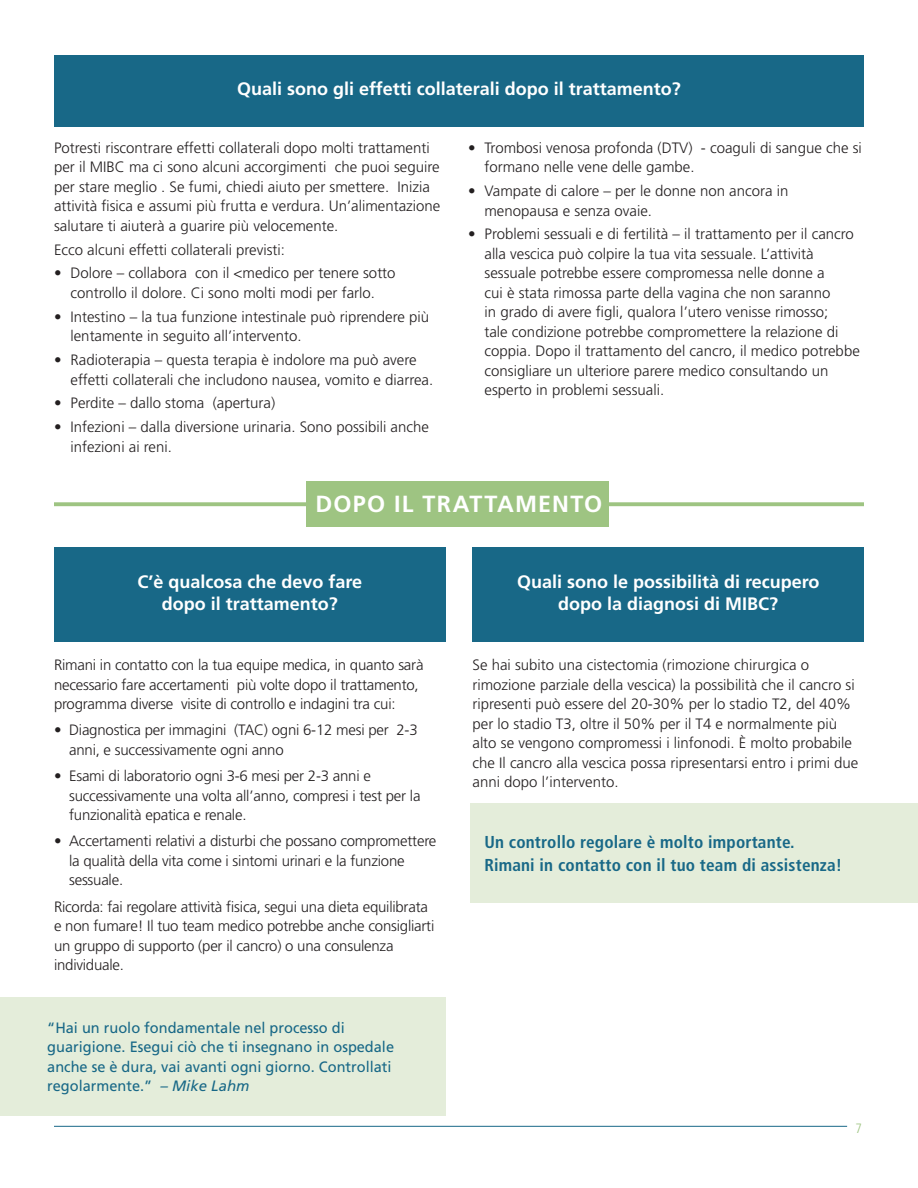
<style>
.page{position:relative;width:918px;height:1188px;background:#fff}
.page>*{position:absolute;margin:0;border:0;box-sizing:border-box;transform-origin:0 0}
.Header2{font:700 23.4px "Frutiger LT Pro";letter-spacing:.05em;color:#fff}
.Header3{font:700 18px/22.5px "Frutiger LT Pro";color:#fff;text-align:center}
.Subhead1{font:700 condensed 17.25px/22.5px "Frutiger LT Pro";letter-spacing:.01em;color:#186887}
.Tabs{font:300 15px/19.5px "Frutiger LT Pro";color:#231f20}
.Body1{font:300 15px/19.5px "Frutiger LT Pro";letter-spacing:-.015em;color:#231f20}
.Callout_Story{font:15px/19.5px "Frutiger LT Pro";color:#186887}
.t1{font:300 condensed 13.5px "Frutiger LT Pro";color:#9ec482}
.s1{font-style:italic}
</style>
<div class="page">
<hr style="left:54px;top:1126px;width:793px;height:1px;background:#186887">
<div style="left:54px;top:547px;width:392px;height:95px;background:#186887"></div>
<div style="left:472px;top:547px;width:392px;height:95px;background:#186887"></div>
<svg style="left:54px;top:502px;width:810px;height:4px;background:#a4c88b"></svg>
<div style="left:307px;top:482px;width:302px;height:45px;background:#9ec482"></div>
<div style="left:0;top:997px;width:446px;height:119px;background:#e4edda"></div>
<div style="left:471px;top:803px;width:447px;height:100px;background:#e4edda"></div>
<div style="left:54px;top:55px;width:810px;height:72px;background:#186887"></div>
<p class="Header3" style="left:237px;top:78px;width:445px">Quali sono gli effetti collaterali dopo il trattamento?</p>
<p class="Tabs" style="left:54px;top:138px;width:388px">Potresti riscontrare effetti collaterali dopo molti trattamenti per il MIBC ma ci sono alcuni accorgimenti che puoi seguire per stare meglio . Se fumi, chiedi aiuto per smettere. Inizia attività fisica e assumi più frutta e verdura. Un’alimentazione salutare ti aiuterà a guarire più velocemente.</p>
<p class="Tabs" style="left:54px;top:240px;width:233px">Ecco alcuni effetti collaterali previsti:</p>
<p class="Tabs" style="left:54px;top:264px;width:343px;text-align:center">• Dolore – collabora con il &lt;medico per tenere sotto controllo il dolore. Ci sono molti modi per farlo.</p>
<p class="Tabs" style="left:70px;top:307px;width:360px;text-indent:-16px">• Intestino – la tua funzione intestinale può riprendere più lentamente in seguito all’intervento.</p>
<p class="Tabs" style="left:70px;top:350px;width:361px;text-indent:-16px">• Radioterapia – questa terapia è indolore ma può avere effetti collaterali che includono nausea, vomito e diarrea.</p>
<p class="Tabs" style="left:54px;top:394px;width:223px">• Perdite – dallo stoma (apertura)</p>
<p class="Tabs" style="left:70px;top:417px;width:360px;text-indent:-16px">• Infezioni – dalla diversione urinaria. Sono possibili anche infezioni ai reni.</p>
<p class="Tabs" style="left:484px;top:138px;width:379px;text-indent:-16px">• Trombosi venosa profonda (DTV) - coaguli di sangue che si formano nelle vene delle gambe.</p>
<p class="Tabs" style="left:484px;top:181px;width:305px;text-indent:-16px">• Vampate di calore – per le donne non ancora in menopausa e senza ovaie.</p>
<p class="Tabs" style="left:484px;top:225px;width:377px;text-indent:-16px">• Problemi sessuali e di fertilità – il trattamento per il cancro alla vescica può colpire la tua vita sessuale. L’attività sessuale potrebbe essere compromessa nelle donne a<br>cui è stata rimossa parte della vagina che non saranno<br>in grado di avere figli, qualora l’utero venisse rimosso;<br>tale condizione potrebbe compromettere la relazione di coppia. Dopo il trattamento del cancro, il medico potrebbe consigliare un ulteriore parere medico consultando un esperto in problemi sessuali.</p>
<p class="Header2" style="left:316px;top:490px;width:288px">DOPO IL TRATTAMENTO</p>
<p class="Header3" style="left:137px;top:570px;width:226px">C’è qualcosa che devo fare dopo il trattamento?</p>
<p class="Body1" style="left:54px;top:655px;width:371px">Rimani in contatto con la tua equipe medica, in quanto sarà necessario fare accertamenti più volte dopo il trattamento, programma diverse visite di controllo e indagini tra cui:</p>
<p class="Body1" style="left:69px;top:721px;width:350px;text-indent:-15px">• Diagnostica per immagini (TAC) ogni 6-12 mesi per 2-3 anni, e successivamente ogni anno</p>
<p class="Body1" style="left:69px;top:766px;width:353px;text-indent:-15px">• Esami di laboratorio ogni 3-6 mesi per 2-3 anni e successivamente una volta all’anno, compresi i test per la funzionalità epatica e renale.</p>
<p class="Body1" style="left:69px;top:832px;width:369px;text-indent:-15px">• Accertamenti relativi a disturbi che possano compromettere la qualità della vita come i sintomi urinari e la funzione sessuale.</p>
<p class="Body1" style="left:54px;top:897px;width:382px">Ricorda: fai regolare attività fisica, segui una dieta equilibrata e non fumare! Il tuo team medico potrebbe anche consigliarti un gruppo di supporto (per il cancro) o una consulenza individuale.</p>
<p class="Callout_Story" style="left:47px;top:1018px;width:348px">“Hai un ruolo fondamentale nel processo di guarigione. Esegui ciò che ti insegnano in ospedale anche se è dura, vai avanti ogni giorno. Controllati regolarmente.” <span class="s1">– Mike Lahm</span></p>
<p class="Header3" style="left:517px;top:570px;width:304px">Quali sono le possibilità di recupero dopo la diagnosi di MIBC?</p>
<p class="Body1" style="left:472px;top:655px;width:387px">Se hai subito una cistectomia (rimozione chirurgica o rimozione parziale della vescica) la possibilità che il cancro si ripresenti può essere del 20-30% per lo stadio T2, del 40% per lo stadio T3, oltre il 50% per il T4 e normalmente più alto se vengono compromessi i linfonodi. È molto probabile che Il cancro alla vescica possa ripresentarsi entro i primi due anni dopo l’intervento.</p>
<p class="Subhead1" style="left:484px;top:831px;width:359px">Un controllo regolare è molto importante.<br>Rimani in contatto con il tuo team di assistenza!</p>
<p class="t1" style="left:856px;top:1120px;width:8px">7</p>
</div>
